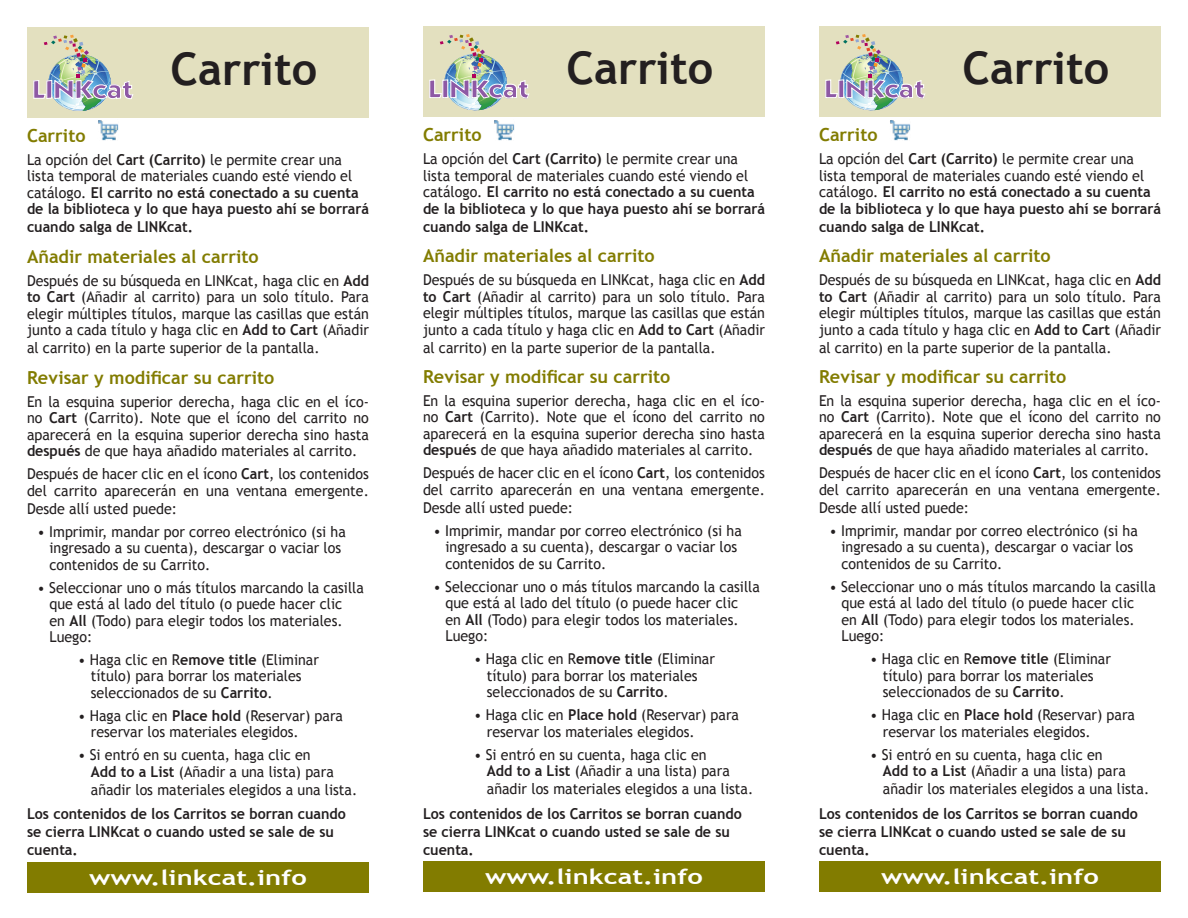
<style>
.page{position:relative;width:1188px;height:918px;background:#fff}
.page>*{position:absolute;margin:0;border:0;box-sizing:border-box;transform-origin:0 0}
.t1{font:700 45px "Trebuchet MS";color:#231f20}
.t2{font:700 25.35px "Itc Kabel";color:#8e59a5;scale:1.16 1}
.t3{font:700 21px "Trebuchet MS";color:#fff;scale:1.3 1}
.t4{font:700 18px "Trebuchet MS";color:#827c00}
.t5{font:15px/16.5px "Trebuchet MS";color:#231f20;scale:.95 1}
.t6{font:700 15px/16.5px "Trebuchet MS";color:#231f20;scale:.95 1}
.s1{font-weight:400}
.s2{font-weight:700}
</style>
<div class="page">
<div style="left:27px;top:27px;width:342px;height:91px;background:#e3e0bf"></div>
<img style="left:33px;top:35px;width:101px;height:76px">
<div style="left:27px;top:862px;width:342px;height:30px;background:#827c00"></div>
<img style="left:98px;top:120px;width:21px;height:21px">
<div style="left:423px;top:26px;width:342px;height:91px;background:#e3e0bf"></div>
<img style="left:429px;top:34px;width:101px;height:77px">
<div style="left:423px;top:861px;width:342px;height:31px;background:#827c00"></div>
<img style="left:494px;top:120px;width:21px;height:20px">
<div style="left:819px;top:26px;width:342px;height:91px;background:#e3e0bf"></div>
<img style="left:825px;top:34px;width:101px;height:77px">
<div style="left:819px;top:861px;width:342px;height:31px;background:#827c00"></div>
<img style="left:890px;top:120px;width:21px;height:20px">
<h2 class="t2" style="left:32px;top:74px;width:88px">LINKcat</h2>
<h1 class="t1" style="left:171px;top:41px;width:148px">Carrito</h1>
<h2 class="t2" style="left:428px;top:74px;width:88px">LINKcat</h2>
<h1 class="t1" style="left:567px;top:40px;width:148px">Carrito</h1>
<h2 class="t2" style="left:824px;top:74px;width:88px">LINKcat</h2>
<h1 class="t1" style="left:963px;top:40px;width:148px">Carrito</h1>
<p class="t4" style="left:27px;top:124px;width:60px">Carrito</p>
<p class="t6" style="left:27px;top:151px;width:362px"><span class="s1">La opción del</span> Cart (Carrito) <span class="s1">le permite crear una lista temporal de materiales cuando esté viendo el catálogo.</span> El carrito no está conectado a su cuenta de la biblioteca y lo que haya puesto ahí se borrará</p>
<p class="t6" style="left:27px;top:219px;width:176px">cuando salga de LINKcat.</p>
<p class="t4" style="left:27px;top:245px;width:233px">Añadir materiales al carrito</p>
<p class="t5" style="left:27px;top:273px;width:362px;text-align:justify">Después de su búsqueda en LINKcat, haga clic en <span class="s2">Add to Cart</span> (Añadir al carrito) para un solo título. Para elegir múltiples títulos, marque las casillas que están junto a cada título y haga clic en <span class="s2">Add to Cart</span> (Añadir</p>
<p class="t5" style="left:27px;top:340px;width:310px">al carrito) en la parte superior de la pantalla.</p>
<p class="t4" style="left:27px;top:366px;width:249px">Revisar y modificar su carrito</p>
<p class="t5" style="left:27px;top:393px;width:361px;text-align:justify">En la esquina superior derecha, haga clic en el íco&shy;no <span class="s2">Cart</span> (Carrito). Note que el ícono del carrito no aparecerá en la esquina superior derecha sino hasta <span class="s2">después</span> de que haya añadido materiales al carrito.</p>
<p class="t5" style="left:27px;top:466px;width:361px">Después de hacer clic en el ícono <span class="s2">Cart</span>, los contenidos del carrito aparecerán en una ventana emergente.</p>
<p class="t5" style="left:27px;top:500px;width:160px">Desde allí usted puede:</p>
<p class="t5" style="left:50px;top:523px;width:313px;text-indent:-12px">• Imprimir, mandar por correo electrónico (si ha ingresado a su cuenta), descargar o vaciar los contenidos de su Carrito.</p>
<p class="t5" style="left:50px;top:579px;width:332px;text-indent:-12px">• Seleccionar uno o más títulos marcando la casilla que está al lado del título (o puede hacer clic<br>en <span class="s2">All</span> (Todo) para elegir todos los materiales.<br>Luego:</p>
<p class="t5" style="left:91px;top:652px;width:242px;text-indent:-13px">• Haga clic en R<span class="s2">emove title</span> (Eliminar título) para borrar los materiales seleccionados de su <span class="s2">Carrito</span>.</p>
<p class="t5" style="left:91px;top:708px;width:267px;text-indent:-13px">• Haga clic en <span class="s2">Place hold</span> (Reservar) para reservar los materiales elegidos.</p>
<p class="t5" style="left:91px;top:747px;width:257px;text-indent:-13px">• Si entró en su cuenta, haga clic en<br><span class="s2">Add to a List</span> (Añadir a una lista) para</p>
<p class="t5" style="left:91px;top:782px;width:282px">añadir los materiales elegidos a una lista.</p>
<p class="t6" style="left:27px;top:805px;width:337px;line-height:18px">Los contenidos de los Carritos se borran cuando se cierra LINKcat o cuando usted se sale de su cuenta.</p>
<p class="t4" style="left:423px;top:124px;width:60px">Carrito</p>
<p class="t6" style="left:423px;top:151px;width:362px"><span class="s1">La opción del</span> Cart (Carrito) <span class="s1">le permite crear una lista temporal de materiales cuando esté viendo el catálogo.</span> El carrito no está conectado a su cuenta de la biblioteca y lo que haya puesto ahí se borrará</p>
<p class="t6" style="left:423px;top:218px;width:176px">cuando salga de LINKcat.</p>
<p class="t4" style="left:423px;top:245px;width:233px">Añadir materiales al carrito</p>
<p class="t5" style="left:423px;top:272px;width:362px;text-align:justify">Después de su búsqueda en LINKcat, haga clic en <span class="s2">Add to Cart</span> (Añadir al carrito) para un solo título. Para elegir múltiples títulos, marque las casillas que están junto a cada título y haga clic en <span class="s2">Add to Cart</span> (Añadir</p>
<p class="t5" style="left:423px;top:339px;width:310px">al carrito) en la parte superior de la pantalla.</p>
<p class="t4" style="left:423px;top:365px;width:249px">Revisar y modificar su carrito</p>
<p class="t5" style="left:423px;top:393px;width:361px;text-align:justify">En la esquina superior derecha, haga clic en el íco&shy;no <span class="s2">Cart</span> (Carrito). Note que el ícono del carrito no aparecerá en la esquina superior derecha sino hasta <span class="s2">después</span> de que haya añadido materiales al carrito.</p>
<p class="t5" style="left:423px;top:465px;width:361px">Después de hacer clic en el ícono <span class="s2">Cart</span>, los contenidos del carrito aparecerán en una ventana emergente.</p>
<p class="t5" style="left:423px;top:500px;width:160px">Desde allí usted puede:</p>
<p class="t5" style="left:446px;top:523px;width:313px;text-indent:-12px">• Imprimir, mandar por correo electrónico (si ha ingresado a su cuenta), descargar o vaciar los contenidos de su Carrito.</p>
<p class="t5" style="left:446px;top:579px;width:332px;text-indent:-12px">• Seleccionar uno o más títulos marcando la casilla que está al lado del título (o puede hacer clic<br>en <span class="s2">All</span> (Todo) para elegir todos los materiales.<br>Luego:</p>
<p class="t5" style="left:487px;top:651px;width:242px;text-indent:-13px">• Haga clic en R<span class="s2">emove title</span> (Eliminar título) para borrar los materiales seleccionados de su <span class="s2">Carrito</span>.</p>
<p class="t5" style="left:487px;top:707px;width:267px;text-indent:-13px">• Haga clic en <span class="s2">Place hold</span> (Reservar) para reservar los materiales elegidos.</p>
<p class="t5" style="left:487px;top:746px;width:257px;text-indent:-13px">• Si entró en su cuenta, haga clic en<br><span class="s2">Add to a List</span> (Añadir a una lista) para</p>
<p class="t5" style="left:487px;top:781px;width:282px">añadir los materiales elegidos a una lista.</p>
<p class="t6" style="left:423px;top:804px;width:337px;line-height:18px">Los contenidos de los Carritos se borran cuando se cierra LINKcat o cuando usted se sale de su cuenta.</p>
<p class="t4" style="left:819px;top:124px;width:60px">Carrito</p>
<p class="t6" style="left:819px;top:151px;width:362px"><span class="s1">La opción del</span> Cart (Carrito) <span class="s1">le permite crear una lista temporal de materiales cuando esté viendo el catálogo.</span> El carrito no está conectado a su cuenta de la biblioteca y lo que haya puesto ahí se borrará</p>
<p class="t6" style="left:819px;top:218px;width:176px">cuando salga de LINKcat.</p>
<p class="t4" style="left:819px;top:245px;width:233px">Añadir materiales al carrito</p>
<p class="t5" style="left:819px;top:272px;width:362px;text-align:justify">Después de su búsqueda en LINKcat, haga clic en <span class="s2">Add to Cart</span> (Añadir al carrito) para un solo título. Para elegir múltiples títulos, marque las casillas que están junto a cada título y haga clic en <span class="s2">Add to Cart</span> (Añadir</p>
<p class="t5" style="left:819px;top:339px;width:310px">al carrito) en la parte superior de la pantalla.</p>
<p class="t4" style="left:819px;top:365px;width:249px">Revisar y modificar su carrito</p>
<p class="t5" style="left:819px;top:393px;width:361px;text-align:justify">En la esquina superior derecha, haga clic en el íco&shy;no <span class="s2">Cart</span> (Carrito). Note que el ícono del carrito no aparecerá en la esquina superior derecha sino hasta <span class="s2">después</span> de que haya añadido materiales al carrito.</p>
<p class="t5" style="left:819px;top:465px;width:361px">Después de hacer clic en el ícono <span class="s2">Cart</span>, los contenidos del carrito aparecerán en una ventana emergente.</p>
<p class="t5" style="left:819px;top:500px;width:160px">Desde allí usted puede:</p>
<p class="t5" style="left:842px;top:523px;width:313px;text-indent:-12px">• Imprimir, mandar por correo electrónico (si ha ingresado a su cuenta), descargar o vaciar los contenidos de su Carrito.</p>
<p class="t5" style="left:842px;top:579px;width:332px;text-indent:-12px">• Seleccionar uno o más títulos marcando la casilla que está al lado del título (o puede hacer clic<br>en <span class="s2">All</span> (Todo) para elegir todos los materiales.<br>Luego:</p>
<p class="t5" style="left:883px;top:651px;width:242px;text-indent:-13px">• Haga clic en R<span class="s2">emove title</span> (Eliminar título) para borrar los materiales seleccionados de su <span class="s2">Carrito</span>.</p>
<p class="t5" style="left:883px;top:707px;width:267px;text-indent:-13px">• Haga clic en <span class="s2">Place hold</span> (Reservar) para reservar los materiales elegidos.</p>
<p class="t5" style="left:883px;top:746px;width:257px;text-indent:-13px">• Si entró en su cuenta, haga clic en<br><span class="s2">Add to a List</span> (Añadir a una lista) para</p>
<p class="t5" style="left:883px;top:781px;width:282px">añadir los materiales elegidos a una lista.</p>
<p class="t6" style="left:819px;top:804px;width:337px;line-height:18px">Los contenidos de los Carritos se borran cuando se cierra LINKcat o cuando usted se sale de su cuenta.</p>
<h3 class="t3" style="left:89px;top:865px;width:169px">www.linkcat.info</h3>
<h3 class="t3" style="left:485px;top:864px;width:169px">www.linkcat.info</h3>
<h3 class="t3" style="left:881px;top:864px;width:169px">www.linkcat.info</h3>
</div>
